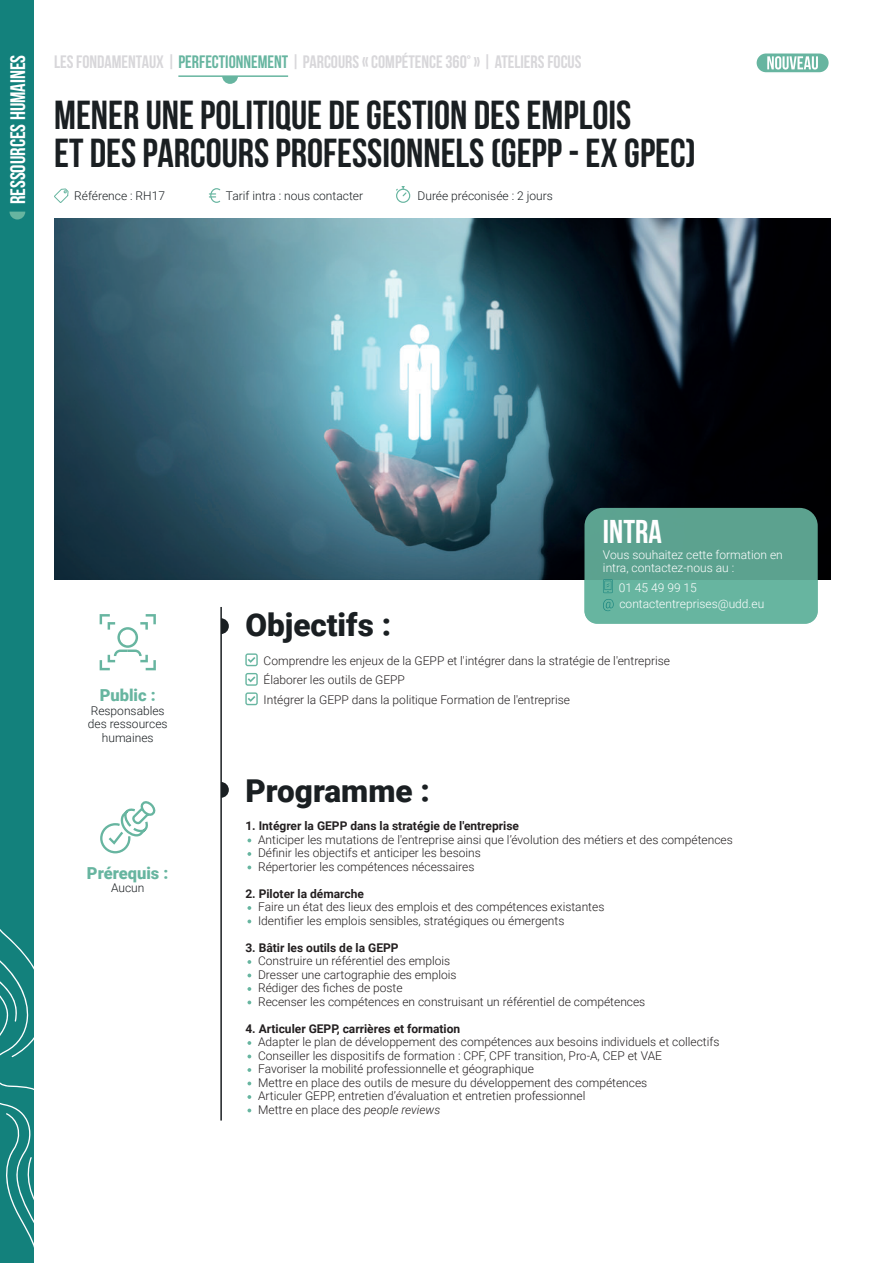
<style>
.page{position:relative;width:893px;height:1263px;background:#fff}
.page>*{position:absolute;margin:0;border:0;box-sizing:border-box;transform-origin:0 0}
.t1{font:40.5px/37.5px "Bebas Neue";color:#1a1f22}
.t2{font:33px "Bebas Neue";color:#fff}
.t3{font:900 31.5px "Roboto";color:#1a1f22}
.t4{font:21px "Bebas Neue";color:#fff}
.t5{font:18px "Bebas Neue";color:#d8d7da}
.t6{font:900 16.5px "Roboto";color:#67b5a0}
.t7{font:300 12px/13.5px "Roboto";color:#231f20}
.t8{font:700 12px "Roboto";color:#231f20}
.t9{font:300 12px/13.5px "Roboto";color:#1a1f22;text-align:center}
.t10{font:300 12px/13.5px "Roboto";color:#fff}
.s1{color:#67b5a0}
.s2{font-style:italic}
</style>
<div class="page">
<svg style="left:100px;top:801px;width:56px;height:53px"></svg>
<svg style="left:100px;top:614px;width:56px;height:56px"></svg>
<svg style="left:54px;top:188px;width:15px;height:15px"></svg>
<svg style="left:209px;top:188px;width:12px;height:15px"></svg>
<div style="left:396px;top:189px;width:14px;height:14px;border:1px solid #67b5a0;border-radius:50%"></div>
<svg style="left:396px;top:186px;width:12px;height:11px"></svg>
<svg style="left:245px;top:653px;width:13px;height:13px"></svg>
<svg style="left:245px;top:673px;width:13px;height:13px"></svg>
<svg style="left:245px;top:692px;width:13px;height:13px"></svg>
<hr style="left:220px;top:607px;width:2px;height:513px;background:#1a1f22">
<svg style="left:222px;top:618px;width:7px;height:16px"></svg>
<svg style="left:222px;top:782px;width:7px;height:16px"></svg>
<svg style="left:247px;top:838px;width:4px;height:4px"></svg>
<svg style="left:247px;top:852px;width:4px;height:4px"></svg>
<svg style="left:247px;top:865px;width:4px;height:4px"></svg>
<svg style="left:247px;top:906px;width:4px;height:4px"></svg>
<svg style="left:247px;top:919px;width:4px;height:4px"></svg>
<svg style="left:247px;top:960px;width:4px;height:4px"></svg>
<svg style="left:247px;top:973px;width:4px;height:4px"></svg>
<svg style="left:247px;top:987px;width:4px;height:4px"></svg>
<svg style="left:247px;top:1000px;width:4px;height:4px"></svg>
<svg style="left:247px;top:1041px;width:4px;height:4px"></svg>
<svg style="left:247px;top:1054px;width:4px;height:4px"></svg>
<svg style="left:247px;top:1068px;width:4px;height:4px"></svg>
<svg style="left:247px;top:1081px;width:4px;height:4px"></svg>
<svg style="left:247px;top:1095px;width:4px;height:4px"></svg>
<svg style="left:247px;top:1108px;width:4px;height:4px"></svg>
<div style="left:0;top:0;width:34px;height:1263px;background:#13817c"></div>
<svg style="left:0;top:929px;width:34px;height:319px"></svg>
<img style="left:54px;top:219px;width:777px;height:361px">
<div style="left:756px;top:53px;width:73px;height:20px;background:#67b5a0;border-radius:10px"></div>
<div style="left:755px;top:52px;width:75px;height:22px;border:2px solid #fff;border-radius:10px"></div>
<svg style="left:767px;top:56px;width:51px;height:14px"></svg>
<svg style="left:10px;top:212px;width:15px;height:7px"></svg>
<hr style="left:178px;top:75px;width:110px;height:2px;background:#67b5a0">
<svg style="left:222px;top:77px;width:16px;height:7px"></svg>
<svg style="left:584px;top:508px;width:234px;height:116px;background:#5fa794"></svg>
<h3 class="t4" style="left:7px;top:204px;width:151px;rotate:-90deg">RESSOURCES HUMAINES</h3>
<h3 class="t5" style="left:54px;top:52px;width:529px">LES FONDAMENTAUX | <span class="s1">PERFECTIONNEMENT</span> | PARCOURS « COMPÉTENCE 360° » | ATELIERS FOCUS</h3>
<h1 class="t1" style="left:54px;top:96px;width:643px">MENER UNE POLITIQUE DE GESTION DES EMPLOIS<br>ET DES PARCOURS PROFESSIONNELS (GEPP - EX GPEC)</h1>
<p class="t9" style="left:74px;top:188px;width:92px">Référence : RH17</p>
<p class="t9" style="left:226px;top:188px;width:139px">Tarif intra : nous contacter</p>
<p class="t9" style="left:418px;top:188px;width:137px">Durée préconisée : 2 jours</p>
<h3 class="t6" style="left:100px;top:684px;width:58px">Public :</h3>
<p class="t9" style="left:88px;top:703px;width:81px">Responsables des ressources humaines</p>
<h3 class="t6" style="left:87px;top:861px;width:83px">Prérequis :</h3>
<p class="t9" style="left:111px;top:881px;width:35px">Aucun</p>
<h2 class="t2" style="left:603px;top:514px;width:60px">INTRA</h2>
<p class="t10" style="left:603px;top:547px;width:181px">Vous souhaitez cette formation en intra, contactez-nous au :</p>
<p class="t10" style="left:619px;top:579px;width:147px;line-height:16.5px">01 45 49 99 15 contactentreprises@udd.eu</p>
<h3 class="t3" style="left:245px;top:603px;width:147px">Objectifs :</h3>
<p class="t7" style="left:264px;top:650px;width:408px;line-height:19.5px">Comprendre les enjeux de la GEPP et l'intégrer dans la stratégie de l'entreprise<br>Élaborer les outils de GEPP<br>Intégrer la GEPP dans la politique Formation de l'entreprise</p>
<h3 class="t3" style="left:245px;top:768px;width:186px">Programme :</h3>
<p class="t8" style="left:245px;top:818px;width:275px">1. Intégrer la GEPP dans la stratégie de l'entreprise</p>
<p class="t7" style="left:258px;top:832px;width:476px">Anticiper les mutations de l'entreprise ainsi que l’évolution des métiers et des compétences<br>Définir les objectifs et anticiper les besoins<br>Répertorier les compétences nécessaires</p>
<p class="t8" style="left:245px;top:885px;width:120px">2. Piloter la démarche</p>
<p class="t7" style="left:258px;top:900px;width:348px">Faire un état des lieux des emplois et des compétences existantes<br>Identifier les emplois sensibles, stratégiques ou émergents</p>
<p class="t8" style="left:245px;top:939px;width:155px">3. Bâtir les outils de la GEPP</p>
<p class="t7" style="left:258px;top:954px;width:389px">Construire un référentiel des emplois<br>Dresser une cartographie des emplois<br>Rédiger des fiches de poste<br>Recenser les compétences en construisant un référentiel de compétences</p>
<p class="t8" style="left:245px;top:1020px;width:216px">4. Articuler GEPP, carrières et formation</p>
<p class="t7" style="left:258px;top:1035px;width:463px">Adapter le plan de développement des compétences aux besoins individuels et collectifs Conseiller les dispositifs de formation : CPF, CPF transition, Pro-A, CEP et VAE<br>Favoriser la mobilité professionnelle et géographique<br>Mettre en place des outils de mesure du développement des compétences<br>Articuler GEPP, entretien d’évaluation et entretien professionnel<br>Mettre en place des <span class="s2">people reviews</span></p>
</div>
